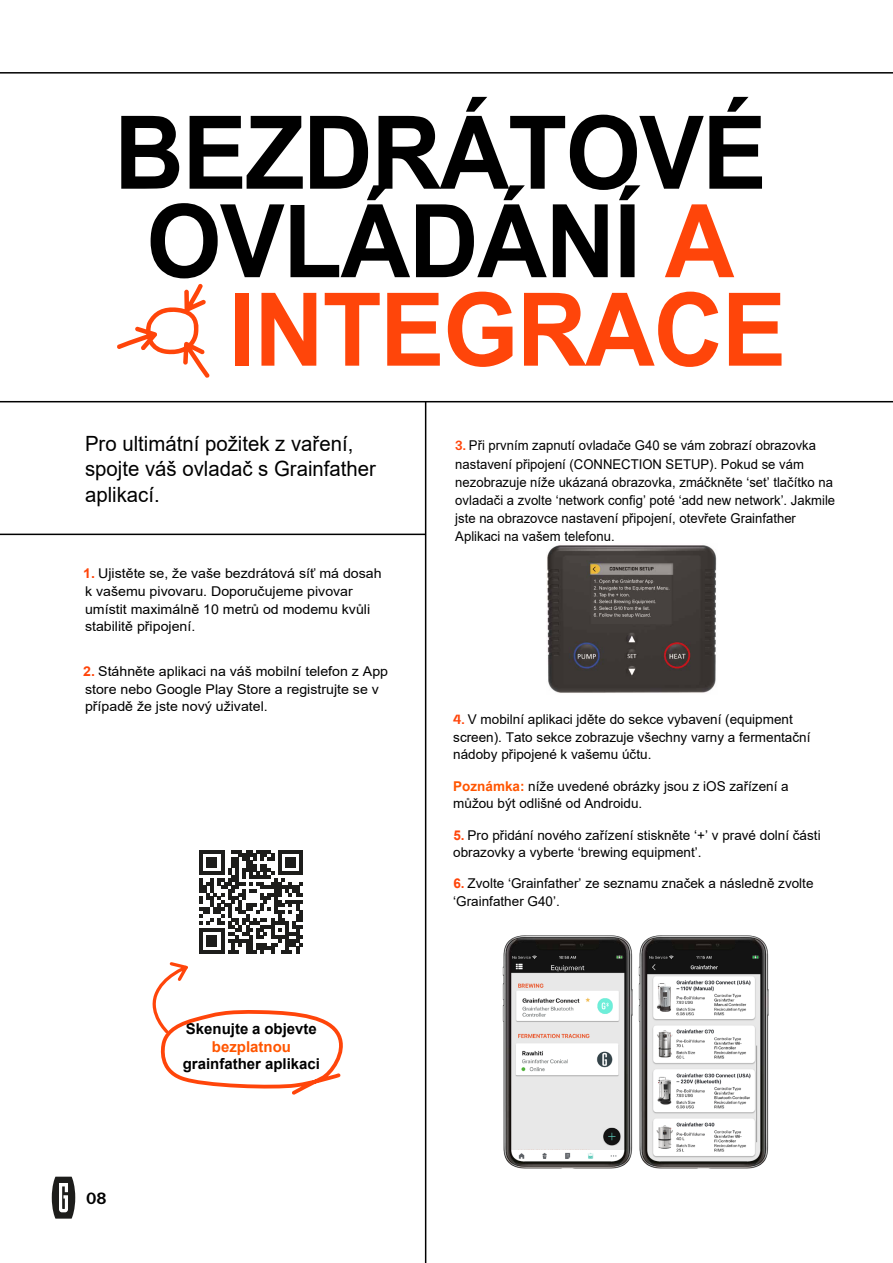
<style>
.page{position:relative;width:893px;height:1263px;background:#fff}
.page>*{position:absolute;margin:0;border:0;box-sizing:border-box;transform-origin:0 0}
.t1{font:700 101.7px "Arial";letter-spacing:-.015em;color:#000;scale:.95 1}
.t2{font:700 101.7px "Arial";letter-spacing:-.015em;color:#ff450a;scale:.95 1}
.t3{font:21px/25.5px "Arial";color:#000}
.t4{font:700 16.5px "Everett";color:#000}
.t5{font:700 15px "Arial";color:#000}
.t6{font:700 15px "Arial";color:#f50}
.t7{font:13.5px/18px "Arial";color:#000}
.t8{font:13.5px/17.9px "Arial";color:#000;scale:1.05 1}
.s1{color:#ff450a}
.s2{font-weight:700;color:#ff450a}
.s3{font-family:"Everett";font-weight:700;color:#ff450a}
.s4{font-weight:700;color:#f50}
</style>
<div class="page">
<svg style="left:199px;top:850px;width:104px;height:103px"></svg>
<svg style="left:52px;top:1177px;width:23px;height:41px"></svg>
<img style="left:547px;top:545px;width:170px;height:148px">
<img style="left:502px;top:935px;width:124px;height:234px">
<img style="left:626px;top:935px;width:143px;height:234px">
<svg style="left:152px;top:962px;width:191px;height:133px"></svg>
<hr style="left:0;top:401px;width:893px;height:1px;background:#000">
<hr style="left:0;top:534px;width:426px;height:1px;background:#000">
<hr style="left:425px;top:402px;width:1px;height:861px;background:#000">
<hr style="left:0;top:72px;width:893px;height:2px;background:#000">
<svg style="left:117px;top:284px;width:93px;height:94px"></svg>
<h1 class="t1" style="left:114px;top:81px;width:688px">BEZDRÁTOVÉ</h1>
<h1 class="t1" style="left:146px;top:170px;width:621px">OVLÁDÁNÍ <span class="s1">A</span></h1>
<h1 class="t2" style="left:229px;top:258px;width:588px">INTEGRACE</h1>
<h2 class="t3" style="left:85px;top:431px;width:292px">Pro ultimátní požitek z vaření, spojte váš ovladač s Grainfather aplikací.</h2>
<p class="t8" style="left:83px;top:564px;width:286px"><span class="s2">1.</span> Ujistěte se, že vaše bezdrátová síť má dosah k vašemu pivovaru. Doporučujeme pivovar umístit maximálně 10 metrů od modemu kvůli stabilitě připojení.</p>
<p class="t8" style="left:83px;top:663px;width:292px"><span class="s2">2.</span> Stáhněte aplikaci na váš mobilní telefon z App store nebo Google Play Store a registrujte se v případě že jste nový uživatel.</p>
<p class="t4" style="left:86px;top:1189px;width:22px">08</p>
<p class="t5" style="left:186px;top:1018px;width:133px">Skenujte a objevte</p>
<p class="t6" style="left:212px;top:1036px;width:81px">bezplatnou</p>
<p class="t5" style="left:183px;top:1053px;width:139px">grainfather aplikaci</p>
<p class="t7" style="left:455px;top:436px;width:381px"><span class="s3">3.</span> Při prvním zapnutí ovladače G40 se vám zobrazí obrazovka nastavení připojení (CONNECTION SETUP). Pokud se vám nezobrazuje níže ukázaná obrazovka, zmáčkněte ‘set’ tlačítko na ovladači a zvolte ‘network config’ poté ‘add new network’. Jakmile jste na obrazovce nastavení připojení, otevřete Grainfather Aplikaci na vašem telefonu.</p>
<p class="t7" style="left:453px;top:710px;width:359px"><span class="s3">4.</span> V mobilní aplikaci jděte do sekce vybavení (equipment screen). Tato sekce zobrazuje všechny varny a fermentační nádoby připojené k vašemu účtu.</p>
<p class="t7" style="left:453px;top:777px;width:337px"><span class="s4">Poznámka:</span> níže uvedené obrázky jsou z iOS zařízení a můžou být odlišné od Androidu.</p>
<p class="t7" style="left:453px;top:827px;width:369px;line-height:17.1px"><span class="s2">5.</span> Pro přidání nového zařízení stiskněte ‘+’ v pravé dolní části obrazovky a vyberte ‘brewing equipment’.</p>
<p class="t7" style="left:453px;top:875px;width:362px;line-height:17.4px"><span class="s2">6.</span> Zvolte ‘Grainfather’ ze seznamu značek a následně zvolte ‘Grainfather G40’.</p>
</div>
